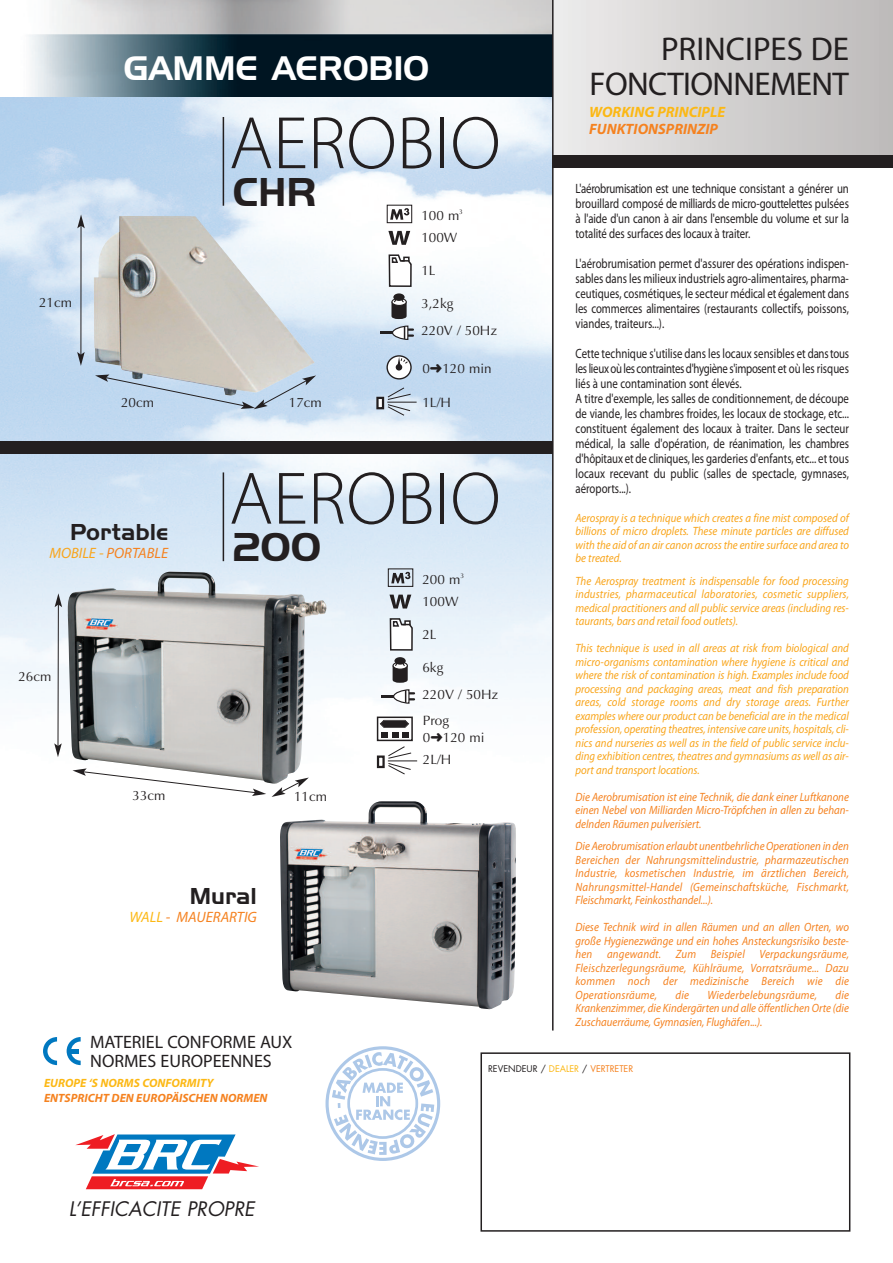
<style>
.page{position:relative;width:893px;height:1263px;background:#fff}
.page>*{position:absolute;margin:0;border:0;box-sizing:border-box;transform-origin:0 0}
.t1{font:300 75px "Myriad Pro";color:#231f20}
.t2{font:700 42px "Handel Got D";color:#231f20}
.t3{font:33px/34.5px "Myriad Pro";letter-spacing:-.02em;color:#231f20;text-align:right}
.t4{font:33px "Handel Gothic BT";color:#fff}
.t5{font:700 24px "Handel Got D";color:#231f20}
.t6{font:italic 19.5px "Futura";color:#231f20}
.t7{font:18px/19.5px "Myriad Pro";color:#231f20}
.t8{font:italic 15px "Myriad Pro";color:#f58220}
.t9{font:italic 700 15px "Myriad Pro";color:#fcb814}
.t10{font:italic 700 15px "Myriad Pro";color:#f58220}
.t11{font:13.5px/15px "Myriad Pro";color:#231f20;text-align:justify;scale:.8 1}
.t12{font:13.5px/26.5px "Optima";color:#231f20}
.t13{font:italic 12px/13.5px "Myriad Pro";color:#f9a51b;text-align:justify;scale:.9 1}
.t14{font:italic 12px/13.5px "Myriad Pro";color:#f58220;text-align:justify;scale:.9 1}
.t15{font:italic 700 12px "Myriad Pro";color:#f58220}
.t16{font:italic 700 12px "Myriad Pro";color:#fcb814}
.t17{font:italic 12px "Myriad Pro";letter-spacing:.02em;color:#f58220;scale:.9 1}
.t18{font:9px "Futura";color:#231f20}
.t19{font:6.75px "Optima";color:#231f20}
.s1{color:#f9a51b}
.s2{color:#fcb814}
.s3{color:#f58220}
</style>
<div class="page">
<svg style="left:554px;top:0;width:339px;height:155px;background:#d4d2d1"></svg>
<img style="left:0;top:96px;width:552px;height:673px">
<svg style="left:393px;top:293px;width:12px;height:8px"></svg>
<svg style="left:391px;top:297px;width:16px;height:22px"></svg>
<svg style="left:381px;top:325px;width:32px;height:15px"></svg>
<svg style="left:389px;top:254px;width:23px;height:33px"></svg>
<svg style="left:388px;top:231px;width:22px;height:14px"></svg>
<div style="left:387px;top:205px;width:25px;height:18px;border:1px solid #231f20"></div>
<svg style="left:390px;top:208px;width:19px;height:12px"></svg>
<svg style="left:387px;top:356px;width:24px;height:23px"></svg>
<div style="left:386px;top:355px;width:26px;height:25px;border:1px solid #231f20;border-radius:50%"></div>
<div style="left:396px;top:364px;width:6px;height:7px;border:1px solid #231f20;border-radius:50%"></div>
<svg style="left:396px;top:357px;width:13px;height:13px"></svg>
<div style="left:377px;top:398px;width:6px;height:10px;background:#fff"></div>
<div style="left:376px;top:397px;width:8px;height:12px;border:2px solid #231f20"></div>
<svg style="left:387px;top:387px;width:24px;height:29px"></svg>
<hr style="left:387px;top:402px;width:30px;height:1px;background:#231f20">
<div style="left:394px;top:657px;width:12px;height:8px;background:#231f20;border-radius:50%"></div>
<svg style="left:393px;top:661px;width:15px;height:22px"></svg>
<svg style="left:382px;top:689px;width:32px;height:15px"></svg>
<svg style="left:390px;top:618px;width:23px;height:33px"></svg>
<svg style="left:389px;top:595px;width:22px;height:13px"></svg>
<div style="left:388px;top:568px;width:25px;height:19px;border:1px solid #231f20"></div>
<svg style="left:391px;top:572px;width:19px;height:11px"></svg>
<div style="left:378px;top:757px;width:6px;height:10px;background:#fff"></div>
<div style="left:377px;top:755px;width:8px;height:13px;border:2px solid #231f20"></div>
<svg style="left:387px;top:746px;width:30px;height:29px"></svg>
<svg style="left:380px;top:719px;width:30px;height:19px"></svg>
<div style="left:377px;top:716px;width:36px;height:25px;border:2px solid #231f20"></div>
<svg style="left:380px;top:720px;width:29px;height:18px"></svg>
<div style="left:402px;top:732px;width:7px;height:6px;background:#231f20"></div>
<img style="left:316px;top:801px;width:200px;height:208px">
<img style="left:29px;top:0;width:523px;height:96px">
<div style="left:480px;top:1052px;width:370px;height:180px;border:2px solid #231f20"></div>
<div style="left:0;top:442px;width:553px;height:12px;background:#231f20"></div>
<div style="left:553px;top:155px;width:340px;height:12px;background:#231f20"></div>
<svg style="left:325px;top:1046px;width:115px;height:115px"></svg>
<hr style="left:552px;top:0;width:2px;height:1030px;background:#231f20">
<img style="left:316px;top:572px;width:11px;height:197px">
<svg style="left:43px;top:0;width:273px;height:1190px"></svg>
<h3 class="t4" style="left:124px;top:56px;width:307px">GAMME AEROBIO</h3>
<p class="t12" style="left:39px;top:290px;width:35px">21cm</p>
<h1 class="t1" style="left:229px;top:115px;width:273px">AEROBIO</h1>
<h2 class="t2" style="left:233px;top:166px;width:85px">CHR</h2>
<p class="t12" style="left:121px;top:389px;width:35px">20cm</p>
<p class="t12" style="left:289px;top:389px;width:35px">17cm</p>
<p class="t12" style="left:421px;top:202px;width:39px">100 m</p>
<p class="t19" style="left:459px;top:208px;width:5px">3</p>
<p class="t12" style="left:421px;top:225px;width:38px">100W</p>
<p class="t12" style="left:421px;top:258px;width:16px">1L</p>
<p class="t12" style="left:421px;top:291px;width:77px;line-height:27px">3,2kg<br>220V / 50Hz</p>
<p class="t12" style="left:422px;top:355px;width:71px">0➜120 min</p>
<p class="t12" style="left:422px;top:389px;width:30px">1L/H</p>
<h3 class="t5" style="left:70px;top:518px;width:100px">Portable</h3>
<p class="t8" style="left:49px;top:548px;width:120px"><span class="s1">MOBILE -</span> PORTABLE</p>
<p class="t12" style="left:18px;top:664px;width:35px">26cm</p>
<h1 class="t1" style="left:229px;top:470px;width:273px">AEROBIO</h1>
<h2 class="t2" style="left:233px;top:522px;width:90px">200</h2>
<p class="t12" style="left:422px;top:566px;width:39px">200 m</p>
<p class="t19" style="left:460px;top:571px;width:5px">3</p>
<p class="t12" style="left:422px;top:588px;width:38px">100W</p>
<p class="t12" style="left:422px;top:621px;width:16px">2L</p>
<p class="t12" style="left:422px;top:654px;width:77px">6kg<br>220V / 50Hz<br>Prog</p>
<p class="t12" style="left:423px;top:726px;width:63px;line-height:22.5px">0➜120 mi<br>2L/H</p>
<p class="t12" style="left:133px;top:782px;width:35px">33cm</p>
<p class="t12" style="left:294px;top:783px;width:35px">11cm</p>
<h3 class="t5" style="left:190px;top:881px;width:68px">Mural</h3>
<p class="t8" style="left:129px;top:911px;width:129px"><span class="s2">WALL</span> - MAUERARTIG</p>
<h3 class="t3" style="left:590px;top:35px;width:261px">PRINCIPES DE<br>FONCTIONNEMENT</h3>
<p class="t9" style="left:589px;top:107px;width:137px">WORKING PRINCIPLE</p>
<p class="t10" style="left:589px;top:123px;width:130px">FUNKTIONSPRINZIP</p>
<p class="t11" style="left:576px;top:182px;width:343px">L'aérobrumisation est une technique consistant a générer un brouillard composé de milliards de micro-gouttelettes pulsées à l'aide d'un canon à air dans l'ensemble du volume et sur la totalité des surfaces des locaux à traiter.</p>
<p class="t11" style="left:576px;top:257px;width:343px">L'aérobrumisation permet d'assurer des opérations indispen&shy;sables dans les milieux industriels agro-alimentaires, pharma&shy;ceutiques, cosmétiques, le secteur médical et également dans les commerces alimentaires (restaurants collectifs, poissons, viandes, traiteurs...).</p>
<p class="t11" style="left:576px;top:347px;width:343px;text-align:left">Cette technique s'utilise dans les locaux sensibles et danstous les lieux où les contraintes d'hygiène s'imposent et où les risques liés à une contamination sont élevés.<br>A titre d'exemple, les salles de conditionnement, de découpe de viande, les chambres froides, les locaux de stockage, etc... constituent également des locaux à traiter. Dans le secteur médical, la salle d'opération, de réanimation, les chambres d'hôpitaux et de cliniques, les garderies d'enfants, etc... et tous locaux recevant du public (salles de spectacle, gymnases, aéroports...).</p>
<p class="t13" style="left:576px;top:512px;width:305px">Aerospray is a technique which creates a fine mist composed of billions of micro droplets. These minute particles are diffused with the aid of an air canon across the entire surface and area to be treated.</p>
<p class="t13" style="left:576px;top:575px;width:305px">The Aerospray treatment is indispensable for food processing industries, pharmaceutical laboratories, cosmetic suppliers, medical practitioners and all public service areas (including res&shy;taurants, bars and retail food outlets).</p>
<p class="t13" style="left:576px;top:642px;width:305px">This technique is used in all areas at risk from biological and micro-organisms contamination where hygiene is critical and where the risk of contamination is high. Examples include food processing and packaging areas, meat and fish preparation areas, cold storage rooms and dry storage areas. Further examples where our product can be beneficial are in the medical profession, operating theatres, intensive care units, hospitals, cli&shy;nics and nurseries as well as in the field of public service inclu&shy;ding exhibition centres, theatres and gymnasiums as well as air&shy;port and transport locations.</p>
<p class="t14" style="left:576px;top:791px;width:305px">Die Aerobrumisation ist eine Technik, die dank einer Luftkanone einen Nebel von Milliarden Micro-Tröpfchen in allen zu behan&shy;delnden Räumen pulverisiert.</p>
<p class="t14" style="left:576px;top:840px;width:305px">Die Aerobrumisation erlaubt unentbehrliche Operationen in den Bereichen der Nahrungsmittelindustrie, pharmazeutischen Industrie, kosmetischen Industrie, im ärztlichen Bereich, Nahrungsmittel-Handel (Gemeinschaftsküche, Fischmarkt, Fleischmarkt, Feinkosthandel...).</p>
<p class="t14" style="left:576px;top:921px;width:305px">Diese Technik wird in allen Räumen und an allen Orten, wo große Hygienezwänge und ein hohes Ansteckungsrisiko beste&shy;hen angewandt. Zum Beispiel Verpackungsräume, Fleischzerlegungsräume, Kühlräume, Vorratsräume... Dazu kommen noch der medizinische Bereich wie die Operationsräume,</p>
<p class="t14" style="left:576px;top:989px;width:305px;text-indent:260px">die Krankenzimmer, die Kindergärten und alle öffentlichen Orte (die Zuschauerräume, Gymnasien, Flughäfen...).</p>
<p class="t14" style="left:676px;top:989px;width:16px">die</p>
<p class="t17" style="left:707px;top:990px;width:123px">Wiederbelebungsräume,</p>
<h3 class="t7" style="left:90px;top:1033px;width:204px">MATERIEL CONFORME AUX<br>NORMES EUROPEENNES</h3>
<p class="t16" style="left:44px;top:1078px;width:171px">EUROPE ‘S NORMS CONFORMITY</p>
<p class="t15" style="left:44px;top:1093px;width:225px">ENTSPRICHT DEN EUROPÄISCHEN NORMEN</p>
<h3 class="t6" style="left:69px;top:1200px;width:187px">L’EFFICACITE PROPRE</h3>
<p class="t18" style="left:488px;top:1064px;width:147px">REVENDEUR / <span class="s2">DEALER</span> / <span class="s3">VERTRETER</span></p>
</div>
